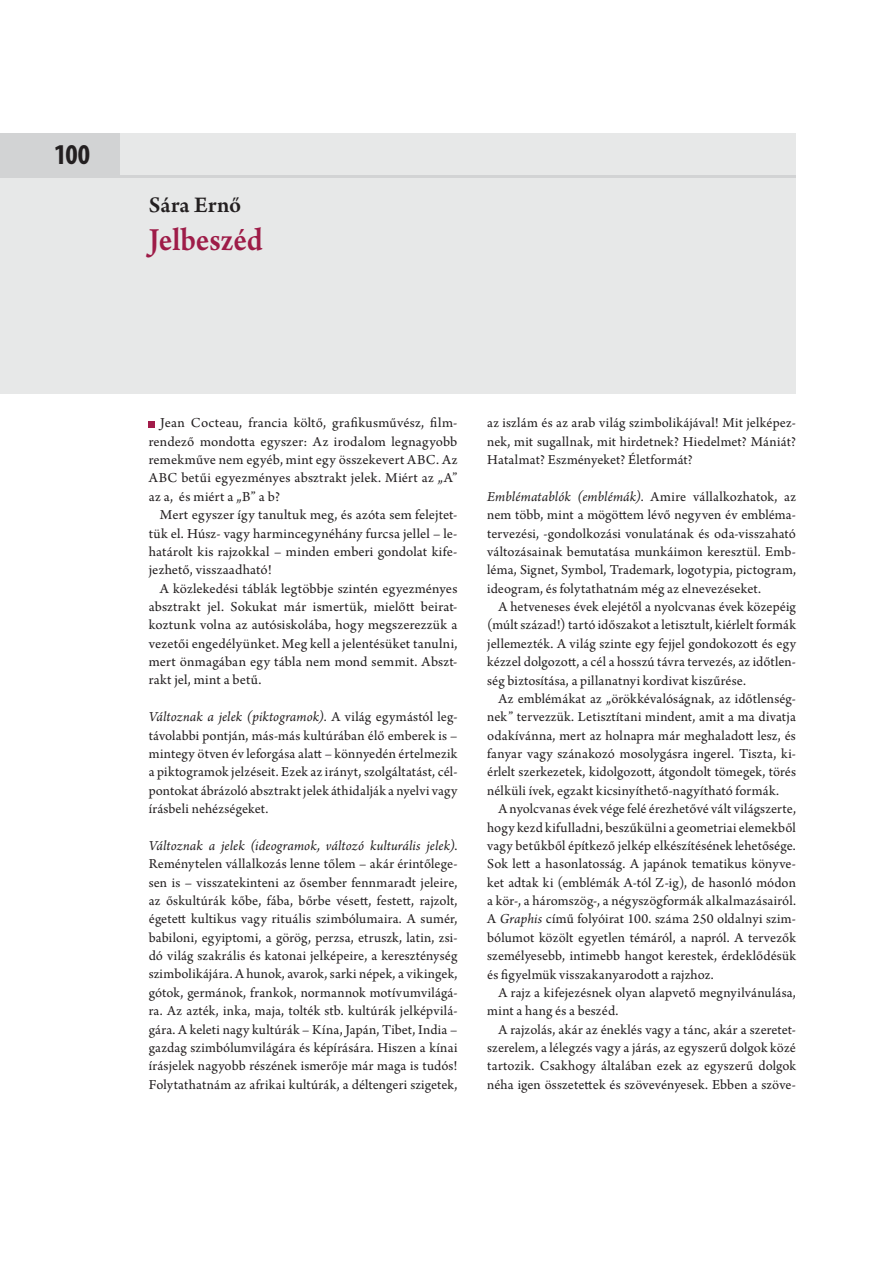
<style>
.page{position:relative;width:893px;height:1263px;background:#fff}
.page>*{position:absolute;margin:0;border:0;box-sizing:border-box;transform-origin:0 0}
.t1{font:600 34.05px "Arno Pro";color:#9e1c48;scale:.9 1}
.t2{font:condensed 28.8px "Myriad Pro";color:#231f20}
.t3{font:600 23.55px "Arno Pro";letter-spacing:.005em;color:#231f20}
.t4{font:14.4px/18.3px "Arno Pro";letter-spacing:.01em;color:#231f20;text-align:justify}
.s1{font-style:italic}
</style>
<div class="page">
<div style="left:0;top:133px;width:796px;height:260px;background:#e7e8e8"></div>
<div style="left:0;top:133px;width:119px;height:45px;background:#d2d3d4"></div>
<hr style="left:119px;top:175px;width:677px;height:3px;background:#d2d3d4">
<svg style="left:149px;top:421px;width:6px;height:6px"></svg>
<h2 class="t2" style="left:56px;top:137px;width:35px">100</h2>
<h3 class="t3" style="left:149px;top:190px;width:94px">Sára Ernő</h3>
<h1 class="t1" style="left:149px;top:219px;width:128px">Jelbeszéd</h1>
<p class="t4" style="left:149px;top:415px;width:310px;text-indent:11px">Jean Cocteau, francia költő, grafikusművész, film&shy;rendező mondotta egyszer: Az irodalom legnagyobb remekműve nem egyéb, mint egy összekevert ABC. Az ABC betűi egyezményes absztrakt jelek. Miért az „A” az a, és miért a „B” a b?</p>
<p class="t4" style="left:149px;top:507px;width:310px;text-indent:11px">Mert egyszer így tanultuk meg, és azóta sem felejtet&shy;tük el. Húsz- vagy harmincegynéhány furcsa jellel – le&shy;határolt kis rajzokkal – minden emberi gondolat kife&shy;jezhető, visszaadható!</p>
<p class="t4" style="left:149px;top:580px;width:310px;text-indent:11px">A közlekedési táblák legtöbbje szintén egyezményes absztrakt jel. Sokukat már ismertük, mielőtt beirat&shy;koztunk volna az autósiskolába, hogy megszerezzük a vezetői engedélyünket. Meg kell a jelentésüket tanulni, mert önmagában egy tábla nem mond semmit. Abszt&shy;rakt jel, mint a betű.</p>
<p class="t4" style="left:149px;top:709px;width:310px"><span class="s1">Változnak a jelek (piktogramok)</span>. A világ egymástól leg&shy;távolabbi pontján, más-más kultúrában élő emberek is – mintegy ötven év leforgása alatt – könnyedén értelmezik a piktogramok jelzéseit. Ezek az irányt, szolgáltatást, cél&shy;pontokat ábrázoló absztrakt jelek áthidalják a nyelvi vagy írásbeli nehézségeket.</p>
<p class="t4" style="left:149px;top:837px;width:310px"><span class="s1">Változnak a jelek (ideogramok, változó kulturális jelek)</span>.<br>Reménytelen vállalkozás lenne tőlem – akár érintőlege&shy;sen is – visszatekinteni az ősember fennmaradt jeleire, az őskultúrák kőbe, fába, bőrbe vésett, festett, rajzolt, égetett kultikus vagy rituális szimbólumaira. A sumér, babiloni, egyiptomi, a görög, perzsa, etruszk, latin, zsi&shy;dó világ szakrális és katonai jelképeire, a kereszténység szimbolikájára. A hunok, avarok, sarki népek, a vikingek, gótok, germánok, frankok, normannok motívumvilágá&shy;ra. Az azték, inka, maja, tolték stb. kultúrák jelképvilá&shy;gára. A keleti nagy kultúrák – Kína, Japán, Tibet, India – gazdag szimbólumvilágára és képírására. Hiszen a kínai írásjelek nagyobb részének ismerője már maga is tudós!<br>Folytathatnám az afrikai kultúrák, a déltengeri szigetek,</p>
<p class="t4" style="left:487px;top:415px;width:310px">az iszlám és az arab világ szimbolikájával! Mit jelképez&shy;nek, mit sugallnak, mit hirdetnek? Hiedelmet? Mániát?<br>Hatalmat? Eszményeket? Életformát?</p>
<p class="t4" style="left:487px;top:489px;width:310px"><span class="s1">Emblématablók (emblémák)</span>. Amire vállalkozhatok, az nem több, mint a mögöttem lévő negyven év embléma&shy;tervezési, -gondolkozási vonulatának és oda-visszaható változásainak bemutatása munkáimon keresztül. Emb&shy;léma, Signet, Symbol, Trademark, logotypia, pictogram, ideogram, és folytathatnám még az elnevezéseket.</p>
<p class="t4" style="left:487px;top:599px;width:310px;text-indent:11px">A hetveneses évek elejétől a nyolcvanas évek közepéig (múlt század!) tartó időszakot a letisztult, kiérlelt formák jellemezték. A világ szinte egy fejjel gondokozott és egy kézzel dolgozott, a cél a hosszú távra tervezés, az időtlen&shy;ség biztosítása, a pillanatnyi kordivat kiszűrése.</p>
<p class="t4" style="left:487px;top:691px;width:310px;text-indent:11px">Az emblémákat az „örökkévalóságnak, az időtlenség&shy;nek” tervezzük. Letisztítani mindent, amit a ma divatja odakívánna, mert az holnapra már meghaladott lesz, és fanyar vagy szánakozó mosolygásra ingerel. Tiszta, ki&shy;érlelt szerkezetek, kidolgozott, átgondolt tömegek, törés nélküli ívek, egzakt kicsinyíthető-nagyítható formák.</p>
<p class="t4" style="left:487px;top:801px;width:310px;text-indent:11px">A nyolcvanas évek vége felé érezhetővé vált világszerte, hogy kezd kifulladni, beszűkülni a geometriai elemekből vagy betűkből építkező jelkép elkészítésének lehetősége.<br>Sok lett a hasonlatosság. A japánok tematikus könyve&shy;ket adtak ki (emblémák A-tól Z-ig), de hasonló módon a kör-, a háromszög-, a négyszögformák alkalmazásairól.<br>A <span class="s1">Graphis</span> című folyóirat 100. száma 250 oldalnyi szim&shy;bólumot közölt egyetlen témáról, a napról. A tervezők személyesebb, intimebb hangot kerestek, érdeklődésük és figyelmük visszakanyarodott a rajzhoz.</p>
<p class="t4" style="left:487px;top:985px;width:310px;text-indent:11px">A rajz a kifejezésnek olyan alapvető megnyilvánulása, mint a hang és a beszéd.</p>
<p class="t4" style="left:487px;top:1021px;width:310px;text-indent:11px">A rajzolás, akár az éneklés vagy a tánc, akár a szeretet&shy;szerelem, a lélegzés vagy a járás, az egyszerű dolgok közé tartozik. Csakhogy általában ezek az egyszerű dolgok néha igen összetettek és szövevényesek. Ebben a szöve-</p>
</div>
